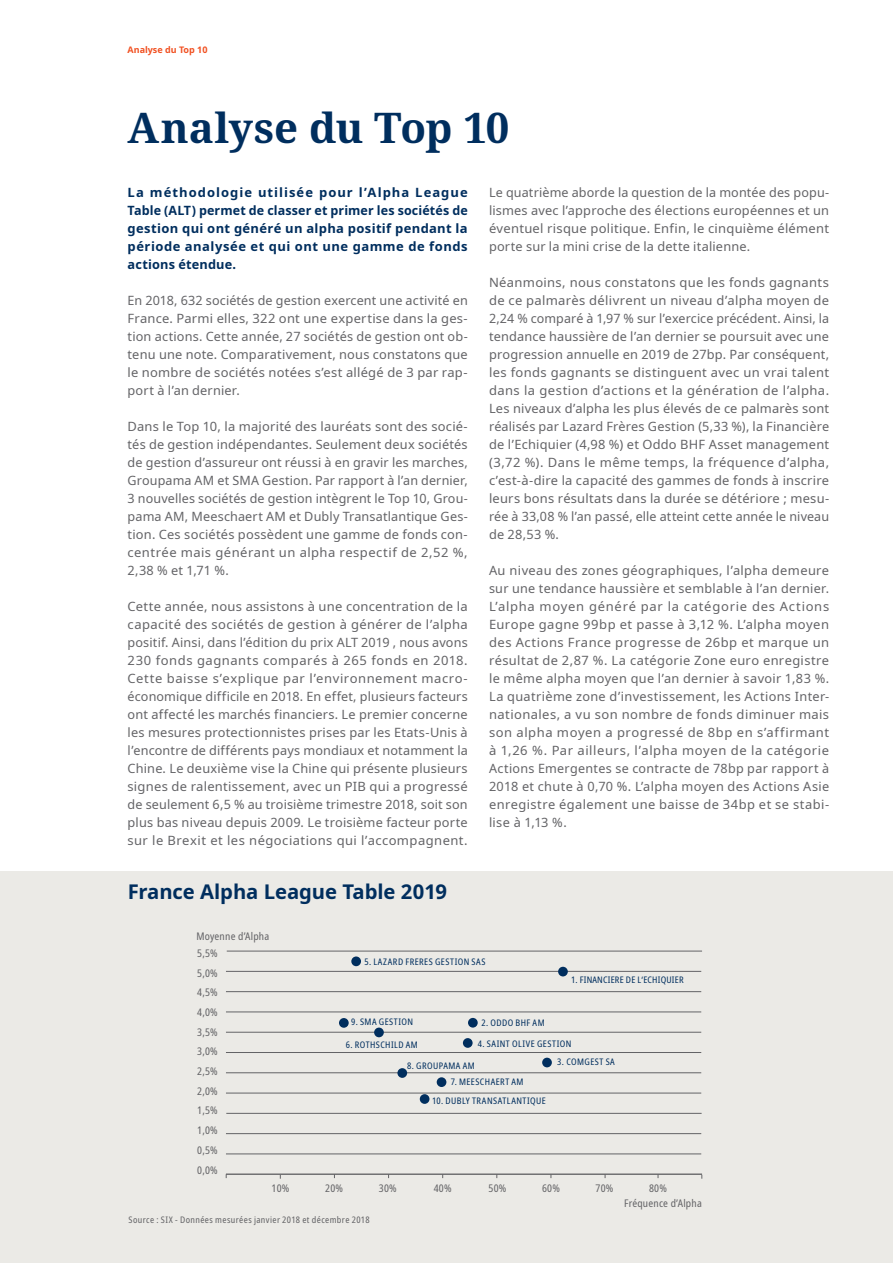
<style>
.page{position:relative;width:893px;height:1263px;background:#fff}
.page>*{position:absolute;margin:0;border:0;box-sizing:border-box;transform-origin:0 0}
.SIX_h3{font:700 42px "Noto Serif";letter-spacing:-.005em;color:#002e5e}
.Headline_Tabellen{font:700 20.25px "Noto Sans";letter-spacing:-.005em;color:#002e5e}
.SIX_copy{font:12.75px/18px "Noto Sans";letter-spacing:.02em;color:#636366;text-align:justify}
.SIX_copy-2{font:700 12.75px/18px "Noto Sans";letter-spacing:.035em;color:#002e5e;text-align:justify}
.Table_head_stone{font:condensed 10.5px "Noto Sans";letter-spacing:.02em;color:#636366}
.Table_head_stone-2{font:condensed 9px "Noto Sans";letter-spacing:.05em;color:#002e5e}
.SIX_publication-info{font:condensed 9px "Noto Sans";letter-spacing:.045em;color:#636366}
.Table_head_stone-3{font:condensed 9px "Noto Sans";letter-spacing:.02em;color:#002e5e}
._000_Spitztitel{font:700 9px "Noto Sans";color:#f15122}
</style>
<div class="page">
<div style="left:0;top:872px;width:893px;height:391px;background:#ebeae6"></div>
<hr style="left:226px;top:1173px;width:476px;height:2px;background:#636366">
<hr style="left:226px;top:1154px;width:475px;height:1px;background:#636366">
<hr style="left:226px;top:1093px;width:475px;height:1px;background:#636366">
<hr style="left:226px;top:1052px;width:475px;height:1px;background:#636366">
<hr style="left:226px;top:971px;width:475px;height:1px;background:#636366">
<hr style="left:226px;top:991px;width:475px;height:1px;background:#636366">
<hr style="left:226px;top:1012px;width:475px;height:1px;background:#636366">
<hr style="left:226px;top:1133px;width:475px;height:1px;background:#636366">
<hr style="left:226px;top:1113px;width:476px;height:1px;background:#636366">
<hr style="left:226px;top:1072px;width:475px;height:1px;background:#636366">
<hr style="left:226px;top:1032px;width:475px;height:1px;background:#636366">
<hr style="left:227px;top:951px;width:475px;height:1px;background:#636366">
<div style="left:351px;top:956px;width:10px;height:10px;background:#002e5e;border-radius:50%"></div>
<div style="left:558px;top:967px;width:10px;height:9px;background:#002e5e;border-radius:50%"></div>
<div style="left:468px;top:1018px;width:10px;height:9px;background:#002e5e;border-radius:50%"></div>
<div style="left:463px;top:1038px;width:10px;height:10px;background:#002e5e;border-radius:50%"></div>
<div style="left:542px;top:1058px;width:10px;height:9px;background:#002e5e;border-radius:50%"></div>
<div style="left:339px;top:1018px;width:10px;height:10px;background:#002e5e;border-radius:50%"></div>
<div style="left:374px;top:1027px;width:10px;height:10px;background:#002e5e;border-radius:50%"></div>
<div style="left:420px;top:1094px;width:9px;height:10px;background:#002e5e;border-radius:50%"></div>
<div style="left:397px;top:1068px;width:10px;height:10px;background:#002e5e;border-radius:50%"></div>
<div style="left:437px;top:1077px;width:9px;height:10px;background:#002e5e;border-radius:50%"></div>
<p class="_000_Spitztitel" style="left:128px;top:43px;width:81px">Analyse du Top 10</p>
<p class="SIX_h3" style="left:128px;top:98px;width:383px">Analyse du Top 10</p>
<p class="SIX_copy-2" style="left:128px;top:183px;width:342px">La méthodologie utilisée pour l’Alpha League Table (ALT) permet de classer et primer les sociétés de gestion qui ont généré un alpha positif pendant la période analysée et qui ont une gamme de fonds actions étendue.</p>
<p class="SIX_copy" style="left:128px;top:292px;width:342px">En 2018, 632 sociétés de gestion exercent une activité en France. Parmi elles, 322 ont une expertise dans la ges&shy;tion actions. Cette année, 27 sociétés de gestion ont ob&shy;tenu une note. Comparativement, nous constatons que le nombre de sociétés notées s’est allégé de 3 par rap&shy;port à l’an dernier.</p>
<p class="SIX_copy" style="left:128px;top:418px;width:342px">Dans le Top 10, la majorité des lauréats sont des socié&shy;tés de gestion indépendantes. Seulement deux sociétés de gestion d’assureur ont réussi à en gravir les marches, Groupama AM et SMA Gestion. Par rapport à l’an dernier, 3 nouvelles sociétés de gestion intègrent le Top 10, Grou&shy;pama AM, Meeschaert AM et Dubly Transatlantique Ges&shy;tion. Ces sociétés possèdent une gamme de fonds con&shy;centrée mais générant un alpha respectif de 2,52 %, 2,38 % et 1,71 %.</p>
<p class="SIX_copy" style="left:128px;top:598px;width:342px">Cette année, nous assistons à une concentration de la capacité des sociétés de gestion à générer de l’alpha positif. Ainsi, dans l’édition du prix ALT 2019 , nous avons 230 fonds gagnants comparés à 265 fonds en 2018.<br>Cette baisse s’explique par l’environnement macro&shy;économique difficile en 2018. En effet, plusieurs facteurs ont affecté les marchés financiers. Le premier concerne les mesures protectionnistes prises par les Etats-Unis à l’encontre de différents pays mondiaux et notamment la Chine. Le deuxième vise la Chine qui présente plusieurs signes de ralentissement, avec un PIB qui a progressé de seulement 6,5 % au troisième trimestre 2018, soit son plus bas niveau depuis 2009. Le troisième facteur porte sur le Brexit et les négociations qui l’accompagnent.</p>
<p class="Headline_Tabellen" style="left:128px;top:877px;width:321px">France Alpha League Table 2019</p>
<p class="Table_head_stone" style="left:196px;top:928px;width:74px">Moyenne d’Alpha</p>
<p class="SIX_copy" style="left:489px;top:184px;width:342px">Le quatrième aborde la question de la montée des popu&shy;lismes avec l’approche des élections européennes et un éventuel risque politique. Enfin, le cinquième élément porte sur la mini crise de la dette italienne.</p>
<p class="SIX_copy" style="left:489px;top:274px;width:342px">Néanmoins, nous constatons que les fonds gagnants de ce palmarès délivrent un niveau d’alpha moyen de 2,24 % comparé à 1,97 % sur l’exercice précédent. Ainsi, la tendance haussière de l’an dernier se poursuit avec une progression annuelle en 2019 de 27bp. Par conséquent, les fonds gagnants se distinguent avec un vrai talent dans la gestion d’actions et la génération de l’alpha.<br>Les niveaux d’alpha les plus élevés de ce palmarès sont réalisés par Lazard Frères Gestion (5,33 %), la Financière de l’Echiquier (4,98 %) et Oddo BHF Asset management (3,72 %). Dans le même temps, la fréquence d’alpha, c’est-à-dire la capacité des gammes de fonds à inscrire leurs bons résultats dans la durée se détériore ; mesu&shy;rée à 33,08 % l’an passé, elle atteint cette année le niveau de 28,53 %.</p>
<p class="SIX_copy" style="left:489px;top:562px;width:342px">Au niveau des zones géographiques, l’alpha demeure sur une tendance haussière et semblable à l’an dernier.<br>L’alpha moyen généré par la catégorie des Actions Europe gagne 99bp et passe à 3,12 %. L’alpha moyen des Actions France progresse de 26bp et marque un résultat de 2,87 %. La catégorie Zone euro enregistre le même alpha moyen que l’an dernier à savoir 1,83 %.<br>La quatrième zone d’investissement, les Actions Inter&shy;nationales, a vu son nombre de fonds diminuer mais son alpha moyen a progressé de 8bp en s’affirmant à 1,26 %. Par ailleurs, l’alpha moyen de la catégorie Actions Emergentes se contracte de 78bp par rapport à 2018 et chute à 0,70 %. L’alpha moyen des Actions Asie enregistre également une baisse de 34bp et se stabi&shy;lise à 1,13 %.</p>
<p class="Table_head_stone" style="left:197px;top:946px;width:22px">5,5%</p>
<p class="Table_head_stone" style="left:197px;top:965px;width:22px">5,0%</p>
<p class="Table_head_stone" style="left:197px;top:985px;width:22px">4,5%</p>
<p class="Table_head_stone" style="left:197px;top:1005px;width:22px">4,0%</p>
<p class="Table_head_stone" style="left:197px;top:1024px;width:22px">3,5%</p>
<p class="Table_head_stone" style="left:197px;top:1044px;width:22px">3,0%</p>
<p class="Table_head_stone" style="left:197px;top:1064px;width:22px">2,5%</p>
<p class="Table_head_stone" style="left:197px;top:1083px;width:22px">2,0%</p>
<p class="Table_head_stone" style="left:197px;top:1103px;width:22px">1,5%</p>
<p class="Table_head_stone" style="left:197px;top:1123px;width:22px">1,0%</p>
<p class="Table_head_stone" style="left:197px;top:1143px;width:22px">0,5%</p>
<p class="Table_head_stone" style="left:197px;top:1162px;width:22px">0,0%</p>
<p class="Table_head_stone-2" style="left:364px;top:955px;width:123px">5. LAZARD FRERES GESTION SAS</p>
<p class="Table_head_stone-3" style="left:571px;top:974px;width:114px">1. FINANCIERE DE L‘ECHIQUIER</p>
<p class="Table_head_stone-2" style="left:351px;top:1016px;width:63px">9. SMA GESTION</p>
<p class="Table_head_stone-2" style="left:346px;top:1038px;width:74px">6. ROTHSCHILD AM</p>
<p class="Table_head_stone-2" style="left:481px;top:1016px;width:65px">2. ODDO BHF AM</p>
<p class="Table_head_stone-2" style="left:478px;top:1037px;width:95px">4. SAINT OLIVE GESTION</p>
<p class="Table_head_stone-2" style="left:557px;top:1055px;width:59px">3. COMGEST SA</p>
<p class="Table_head_stone-2" style="left:451px;top:1076px;width:74px">7. MEESCHAERT AM</p>
<p class="Table_head_stone-2" style="left:432px;top:1095px;width:115px">10. DUBLY TRANSATLANTIQUE</p>
<p class="Table_head_stone-2" style="left:407px;top:1059px;width:69px">8. GROUPAMA AM</p>
<p class="Table_head_stone" style="left:272px;top:1181px;width:19px">10%</p>
<p class="Table_head_stone" style="left:325px;top:1181px;width:19px">20%</p>
<p class="Table_head_stone" style="left:379px;top:1181px;width:19px">30%</p>
<p class="Table_head_stone" style="left:434px;top:1181px;width:19px">40%</p>
<p class="Table_head_stone" style="left:489px;top:1181px;width:19px">50%</p>
<p class="Table_head_stone" style="left:542px;top:1181px;width:19px">60%</p>
<p class="Table_head_stone" style="left:596px;top:1181px;width:19px">70%</p>
<p class="Table_head_stone" style="left:649px;top:1181px;width:19px">80%</p>
<p class="Table_head_stone" style="left:624px;top:1195px;width:79px">Fréquence d’Alpha</p>
<p class="SIX_publication-info" style="left:129px;top:1213px;width:243px">Source : SIX - Données mesurées janvier 2018 et décembre 2018</p>
</div>
